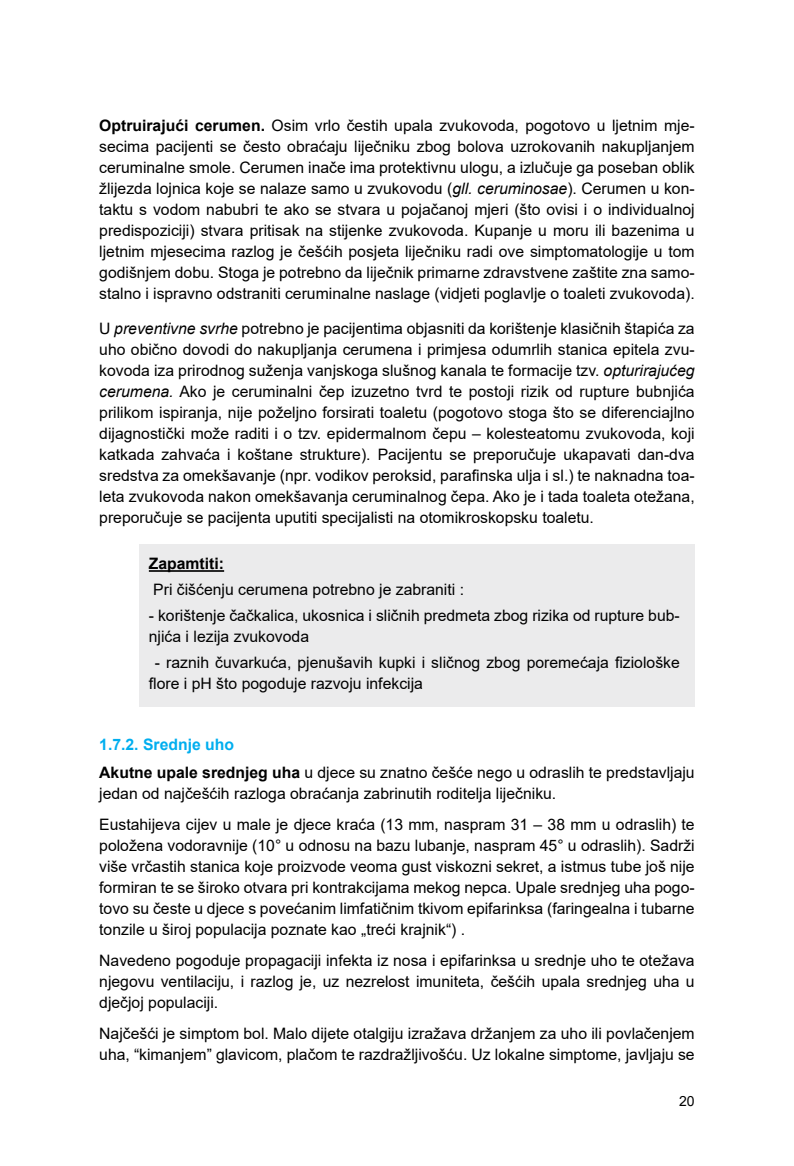
<style>
.page{position:relative;width:794px;height:1166px;background:#fff}
.page>*{position:absolute;margin:0;border:0;box-sizing:border-box;transform-origin:0 0}
.t1{font:15.75px/21px "Arial";color:#000}
.t2{font:700 15.75px "Arial";color:#000}
.t3{font:14px "Arial";color:#000}
.s1{font-weight:700}
.s2{font-style:italic}
.s3{font-weight:700;color:#00aeef}
</style>
<div class="page">
<div style="left:139px;top:544px;width:555px;height:162px;background:#ebebec"></div>
<hr style="left:149px;top:570px;width:75px;height:2px;background:#000">
<p class="t1" style="left:99px;top:114px;width:597px;text-align:justify"><span class="s1">Optruirajući cerumen.</span> Osim vrlo čestih upala zvukovoda, pogotovo u ljetnim mje&shy;secima pacijenti se često obraćaju liječniku zbog bolova uzrokovanih nakupljanjem ceruminalne smole. Cerumen inače ima protektivnu ulogu, a izlučuje ga poseban oblik žlijezda lojnica koje se nalaze samo u zvukovodu (<span class="s2">gll. ceruminosae</span>). Cerumen u kon&shy;taktu s vodom nabubri te ako se stvara u pojačanoj mjeri (što ovisi i o individualnoj predispoziciji) stvara pritisak na stijenke zvukovoda. Kupanje u moru ili bazenima u ljetnim mjesecima razlog je češćih posjeta liječniku radi ove simptomatologije u tom godišnjem dobu. Stoga je potrebno da liječnik primarne zdravstvene zaštite zna samo&shy;stalno i ispravno odstraniti ceruminalne naslage (vidjeti poglavlje o toaleti zvukovoda).</p>
<p class="t1" style="left:99px;top:318px;width:597px;text-align:justify">U <span class="s2">preventivne svrhe</span> potrebno je pacijentima objasniti da korištenje klasičnih štapića za uho obično dovodi do nakupljanja cerumena i primjesa odumrlih stanica epitela zvu&shy;kovoda iza prirodnog suženja vanjskoga slušnog kanala te formacije tzv. <span class="s2">opturirajućeg cerumena.</span> Ako je ceruminalni čep izuzetno tvrd te postoji rizik od rupture bubnjića prilikom ispiranja, nije poželjno forsirati toaletu (pogotovo stoga što se diferenciajlno dijagnostički može raditi i o tzv. epidermalnom čepu – kolesteatomu zvukovoda, koji katkada zahvaća i koštane strukture). Pacijentu se preporučuje ukapavati dan-dva sredstva za omekšavanje (npr. vodikov peroksid, parafinska ulja i sl.) te naknadna toa&shy;leta zvukovoda nakon omekšavanja ceruminalnog čepa. Ako je i tada toaleta otežana, preporučuje se pacijenta uputiti specijalisti na otomikroskopsku toaletu.</p>
<p class="t2" style="left:149px;top:552px;width:77px">Zapamtiti:</p>
<p class="t1" style="left:153px;top:579px;width:312px">Pri čišćenju cerumena potrebno je zabraniti :</p>
<p class="t1" style="left:149px;top:605px;width:532px">- korištenje čačkalica, ukosnica i sličnih predmeta zbog rizika od rupture bub&shy;njića i lezija zvukovoda</p>
<p class="t1" style="left:149px;top:652px;width:532px;text-indent:6px">- raznih čuvarkuća, pjenušavih kupki i sličnog zbog poremećaja fiziološke flore i pH što pogoduje razvoju infekcija</p>
<p class="t1" style="left:99px;top:730px;width:597px;line-height:28.5px"><span class="s3">1.7.2. Srednje uho<br></span><span class="s1">Akutne upale srednjeg uha</span> u djece su znatno češće nego u odraslih te predstavljaju</p>
<p class="t1" style="left:99px;top:778px;width:597px;line-height:31px">jedan od najčešćih razloga obraćanja zabrinutih roditelja liječniku.<br>Eustahijeva cijev u male je djece kraća (13 mm, naspram 31 – 38 mm u odraslih) te</p>
<p class="t1" style="left:99px;top:835px;width:597px;text-align:justify">položena vodoravnije (10° u odnosu na bazu lubanje, naspram 45° u odraslih). Sadrži više vrčastih stanica koje proizvode veoma gust viskozni sekret, a istmus tube još nije formiran te se široko otvara pri kontrakcijama mekog nepca. Upale srednjeg uha pogo&shy;tovo su česte u djece s povećanim limfatičnim tkivom epifarinksa (faringealna i tubarne tonzile u široj populacija poznate kao „treći krajnik“) .</p>
<p class="t1" style="left:99px;top:950px;width:597px;text-align:justify">Navedeno pogoduje propagaciji infekta iz nosa i epifarinksa u srednje uho te otežava njegovu ventilaciju, i razlog je, uz nezrelost imuniteta, češćih upala srednjeg uha u dječjoj populaciji.</p>
<p class="t1" style="left:99px;top:1023px;width:597px">Najčešći je simptom bol. Malo dijete otalgiju izražava držanjem za uho ili povlačenjem uha, “kimanjem” glavicom, plačom te razdražljivošću. Uz lokalne simptome, javljaju se</p>
<p class="t3" style="left:679px;top:1091px;width:17px">20</p>
</div>
